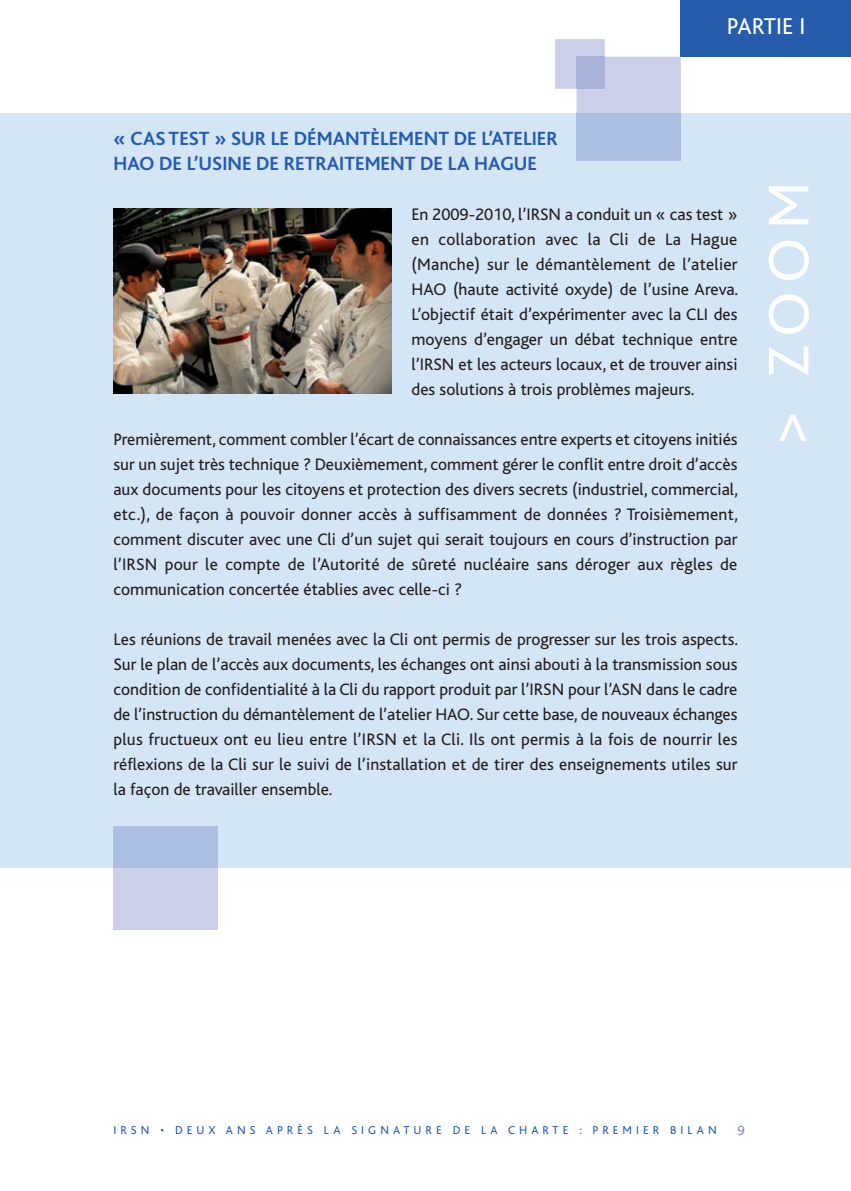
<style>
.page{position:relative;width:851px;height:1191px;background:#fff}
.page>*{position:absolute;margin:0;border:0;box-sizing:border-box;transform-origin:0 0}
.t1{font:60px "Bliss";color:#fff}
.t2{font:24px "Bliss";color:#fff}
.t3{font:700 20px/25px "Bliss";color:#275caa}
.t4{font:17.4px/25px "Bliss";color:#231f20;text-align:justify}
.t5{font:14px "Bliss";color:#7a8ac5}
.t6{font:12px "Bliss";letter-spacing:.335em;color:#275caa}
</style>
<div class="page">
<div style="left:680px;top:0;width:170px;height:57px;background:#275caa"></div>
<div style="left:0;top:113px;width:850px;height:754px;background:#d4e5f5"></div>
<img style="left:113px;top:208px;width:278px;height:185px">
<div style="left:576px;top:113px;width:104px;height:48px;background:#adbfe2"></div>
<div style="left:113px;top:867px;width:105px;height:63px;background:#cbd0e8"></div>
<div style="left:113px;top:826px;width:105px;height:41px;background:#adbfe2"></div>
<svg style="left:555px;top:39px;width:125px;height:74px"></svg>
<div style="left:576px;top:57px;width:28px;height:32px;background:#a9b2d9"></div>
<h2 class="t2" style="left:726px;top:17px;width:80px">PARTIE I</h2>
<p class="t3" style="left:113px;top:127px;width:445px">« CAS TEST » SUR LE DÉMANTÈLEMENT DE L’ATELIER<br>HAO DE L’USINE DE RETRAITEMENT DE LA HAGUE</p>
<p class="t4" style="left:411px;top:203px;width:328px">En 2009-2010, l’IRSN a conduit un « cas test » en collaboration avec la Cli de La Hague (Manche) sur le démantèlement de l’atelier HAO (haute activité oxyde) de l’usine Areva.<br>L’objectif était d’expérimenter avec la CLI des moyens d’engager un débat technique entre l’IRSN et les acteurs locaux, et de trouver ainsi des solutions à trois problèmes majeurs.</p>
<p class="t4" style="left:113px;top:428px;width:626px">Premièrement, comment combler l’écart de connaissances entre experts et citoyens initiés sur un sujet très technique ? Deuxièmement, comment gérer le conflit entre droit d’accès aux documents pour les citoyens et protection des divers secrets (industriel, commercial, etc.), de façon à pouvoir donner accès à suffisamment de données ? Troisièmement, comment discuter avec une Cli d’un sujet qui serait toujours en cours d’instruction par l’IRSN pour le compte de l’Autorité de sûreté nucléaire sans déroger aux règles de communication concertée établies avec celle-ci ?</p>
<p class="t4" style="left:113px;top:628px;width:626px">Les réunions de travail menées avec la Cli ont permis de progresser sur les trois aspects.<br>Sur le plan de l’accès aux documents, les échanges ont ainsi abouti à la transmission sous condition de confidentialité à la Cli du rapport produit par l’IRSN pour l’ASN dans le cadre de l’instruction du démantèlement de l’atelier HAO. Sur cette base, de nouveaux échanges plus fructueux ont eu lieu entre l’IRSN et la Cli. Ils ont permis à la fois de nourrir les réflexions de la Cli sur le suivi de l’installation et de tirer des enseignements utiles sur la façon de travailler ensemble.</p>
<h1 class="t1" style="left:765px;top:447px;width:267px;rotate:-90deg">&gt; ZOOM</h1>
<p class="t6" style="left:113px;top:1125px;width:604px">IRSN • DEUX ANS APRÈS LA SIGNATURE DE LA CHARTE : PREMIER BILAN</p>
<p class="t5" style="left:737px;top:1125px;width:9px">9</p>
</div>
